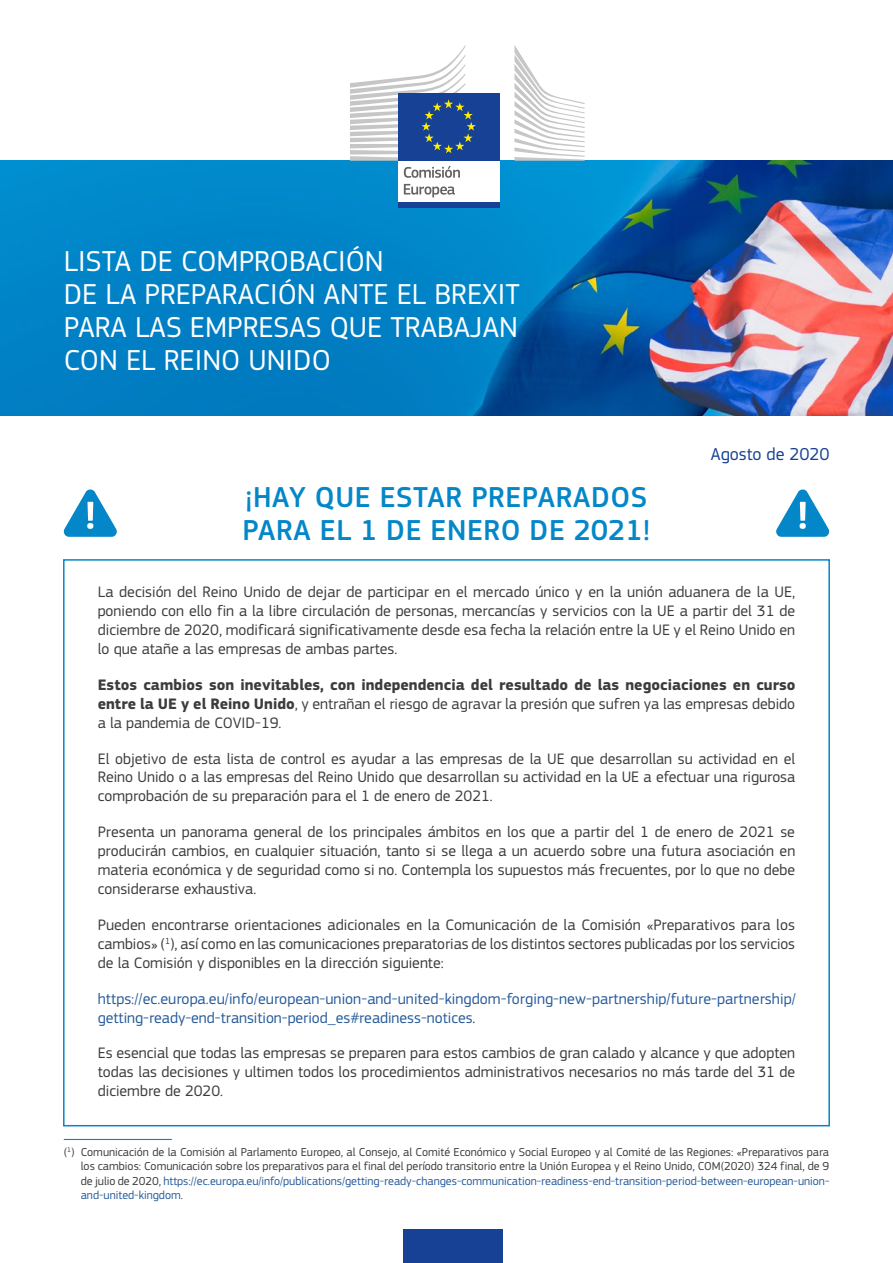
<style>
.page{position:relative;width:893px;height:1263px;background:#fff}
.page>*{position:absolute;margin:0;border:0;box-sizing:border-box;transform-origin:0 0}
.doc_title{font:30px/33px "EC Square Sans Pro";color:#fff}
.title_0{font:500 30px/33px "EC Square Sans Pro";letter-spacing:.02em;color:#0387c9}
.doc_date{font:18px "EC Square Sans Pro";color:#164194}
.body_page_1{font:15.75px/18.9px "EC Square Sans Pro";color:#3c3c3b;text-align:justify}
.body_page_1-2{font:700 15.75px/18.9px "EC Square Sans Pro";color:#3c3c3b;text-align:justify}
.body_page_1-3{font:15.75px/18.9px "EC Square Sans Pro";letter-spacing:.005em;color:#275b9b}
.footnotes{font:12px/14.4px "EC Square Sans Pro";color:#3c3c3b;text-align:justify}
.s1{font-weight:400}
.s2{color:#3c3c3b}
.s3{color:#275b9b}
</style>
<div class="page">
<img style="left:0;top:161px;width:893px;height:255px">
<hr style="left:64px;top:1139px;width:108px;height:1px;background:#0387c9">
<svg style="left:63px;top:489px;width:54px;height:48px"></svg>
<svg style="left:776px;top:489px;width:54px;height:48px"></svg>
<div style="left:398px;top:159px;width:101px;height:45px;background:#fff"></div>
<div style="left:398px;top:202px;width:101px;height:6px;background:#164194"></div>
<svg style="left:514px;top:45px;width:71px;height:116px"></svg>
<div style="left:398px;top:93px;width:101px;height:68px;background:#164194"></div>
<svg style="left:350px;top:45px;width:126px;height:133px"></svg>
<svg style="left:404px;top:184px;width:51px;height:13px"></svg>
<div style="left:404px;top:1229px;width:99px;height:34px;background:#164194"></div>
<p class="doc_title" style="left:64px;top:244px;width:458px">LISTA DE COMPROBACIÓN<br>DE LA PREPARACIÓN ANTE EL BREXIT</p>
<p class="doc_title" style="left:64px;top:310px;width:456px">PARA LAS EMPRESAS QUE TRABAJAN<br>CON EL REINO UNIDO</p>
<p class="title_0" style="left:242px;top:481px;width:410px">¡HAY QUE ESTAR PREPARADOS<br>PARA EL 1 DE ENERO DE 2021!</p>
<p class="doc_date" style="left:711px;top:444px;width:120px">Agosto de 2020</p>
<p class="body_page_1" style="left:98px;top:583px;width:699px">La decisión del Reino Unido de dejar de participar en el mercado único y en la unión aduanera de la UE, poniendo con ello fin a la libre circulación de personas, mercancías y servicios con la UE a partir del 31 de diciembre de 2020, modificará significativamente desde esa fecha la relación entre la UE y el Reino Unido en lo que atañe a las empresas de ambas partes.</p>
<p class="body_page_1-2" style="left:98px;top:676px;width:699px">Estos cambios son inevitables, con independencia del resultado de las negociaciones en curso entre la UE y el Reino Unido<span class="s1">, y entrañan el riesgo de agravar la presión que sufren ya las empresas debido a la pandemia de COVID-19.</span></p>
<p class="body_page_1" style="left:98px;top:749px;width:699px">El objetivo de esta lista de control es ayudar a las empresas de la UE que desarrollan su actividad en el Reino Unido o a las empresas del Reino Unido que desarrollan su actividad en la UE a efectuar una rigurosa comprobación de su preparación para el 1 de enero de 2021.</p>
<p class="body_page_1" style="left:98px;top:823px;width:699px">Presenta un panorama general de los principales ámbitos en los que a partir del 1 de enero de 2021 se producirán cambios, en cualquier situación, tanto si se llega a un acuerdo sobre una futura asociación en materia económica y de seguridad como si no. Contempla los supuestos más frecuentes, por lo que no debe considerarse exhaustiva.</p>
<p class="body_page_1" style="left:98px;top:915px;width:699px">Pueden encontrarse orientaciones adicionales en la Comunicación de la Comisión «Preparativos para los cambios» (<sup>1</sup>), así como en las comunicaciones preparatorias de los distintos sectores publicadas por los servicios de la Comisión y disponibles en la dirección siguiente:</p>
<p class="body_page_1-3" style="left:98px;top:989px;width:699px">https://ec.europa.eu/info/european-union-and-united-kingdom-forging-new-partnership/future-partnership/ getting-ready-end-transition-period_es#readiness-notices<span class="s2">.</span></p>
<p class="body_page_1" style="left:98px;top:1044px;width:699px">Es esencial que todas las empresas se preparen para estos cambios de gran calado y alcance y que adopten todas las decisiones y ultimen todos los procedimientos administrativos necesarios no más tarde del 31 de diciembre de 2020.</p>
<p class="footnotes" style="left:81px;top:1145px;width:750px;text-indent:-17px">(<sup>1</sup>) Comunicación de la Comisión al Parlamento Europeo, al Consejo, al Comité Económico y Social Europeo y al Comité de las Regiones: «Preparativos para los cambios: Comunicación sobre los preparativos para el final del período transitorio entre la Unión Europea y el Reino Unido, COM(2020) 324 final, de 9 de julio de 2020, <span class="s3">https://ec.europa.eu/info/publications/getting-ready-changes-communication-readiness-end-transition-period-between-european-union&shy;and-united-kingdom</span>.</p>
</div>
